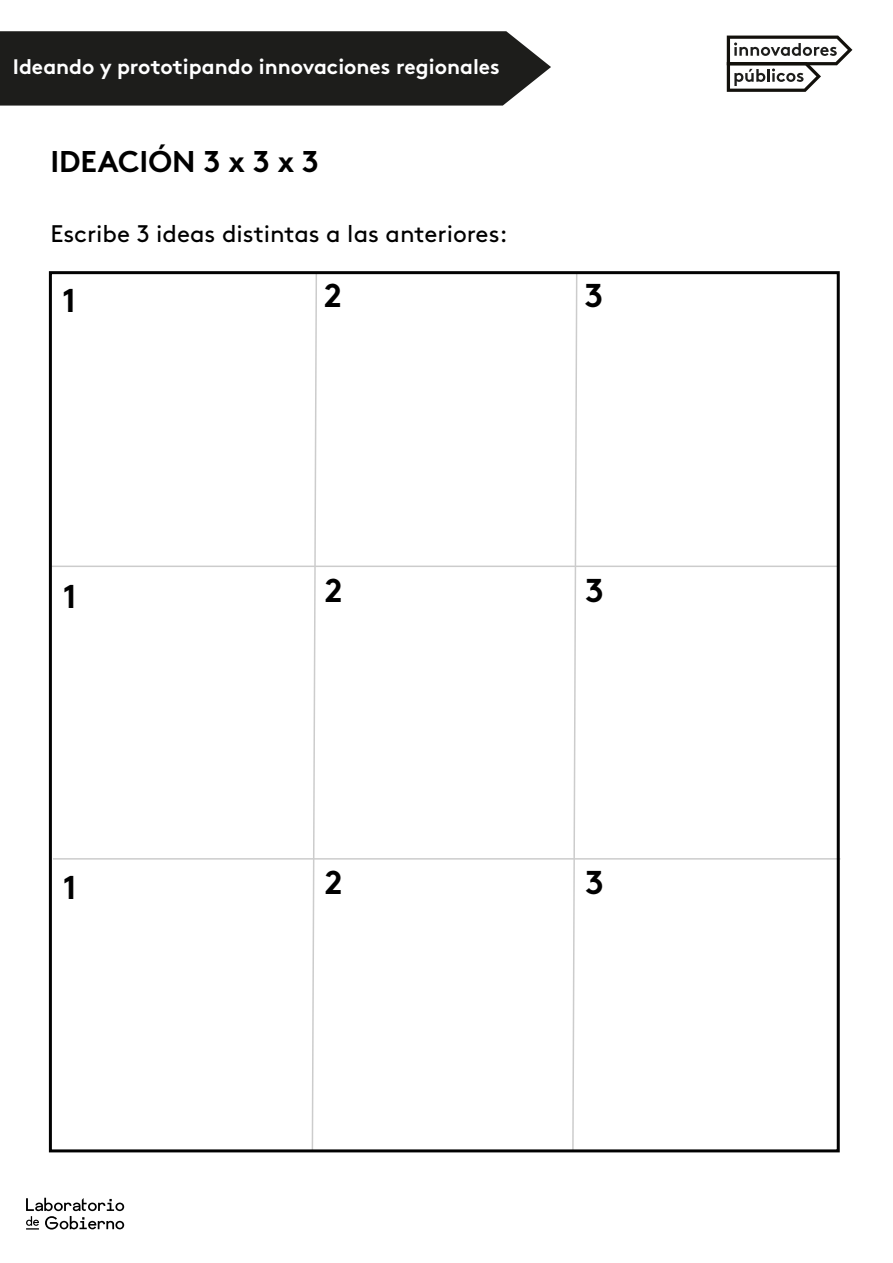
<style>
.page{position:relative;width:893px;height:1263px;background:#fff}
.page>*{position:absolute;margin:0;border:0;box-sizing:border-box;transform-origin:0 0}
.t1{font:700 33px "Brown";color:#000}
.t2{font:700 30px "Brown";color:#000}
.t3{font:24px "Brown";color:#000}
.t4{font:700 21px "Brown";color:#fff}
</style>
<div class="page">
<div style="left:0;top:31px;width:551px;height:75px;background:#1d1d1b"></div>
<svg style="left:727px;top:36px;width:125px;height:56px"></svg>
<svg style="left:26px;top:1198px;width:98px;height:31px"></svg>
<hr style="left:51px;top:566px;width:788px;height:1px;background:#ccc">
<hr style="left:53px;top:858px;width:787px;height:2px;background:#ccc">
<svg style="left:311px;top:275px;width:7px;height:873px"></svg>
<svg style="left:571px;top:275px;width:7px;height:873px"></svg>
<p class="t4" style="left:13px;top:49px;width:489px">Ideando y prototipando innovaciones regionales</p>
<h2 class="t2" style="left:50px;top:137px;width:270px">IDEACIÓN 3 x 3 x 3</h2>
<p class="t3" style="left:50px;top:215px;width:459px">Escribe 3 ideas distintas a las anteriores:</p>
<h1 class="t1" style="left:62px;top:274px;width:16px">1</h1>
<h1 class="t1" style="left:324px;top:268px;width:19px">2</h1>
<h1 class="t1" style="left:584px;top:268px;width:20px">3</h1>
<h1 class="t1" style="left:63px;top:569px;width:16px">1</h1>
<h1 class="t1" style="left:325px;top:564px;width:19px">2</h1>
<h1 class="t1" style="left:585px;top:564px;width:20px">3</h1>
<h1 class="t1" style="left:63px;top:860px;width:16px">1</h1>
<h1 class="t1" style="left:325px;top:855px;width:19px">2</h1>
<h1 class="t1" style="left:585px;top:855px;width:20px">3</h1>
</div>
